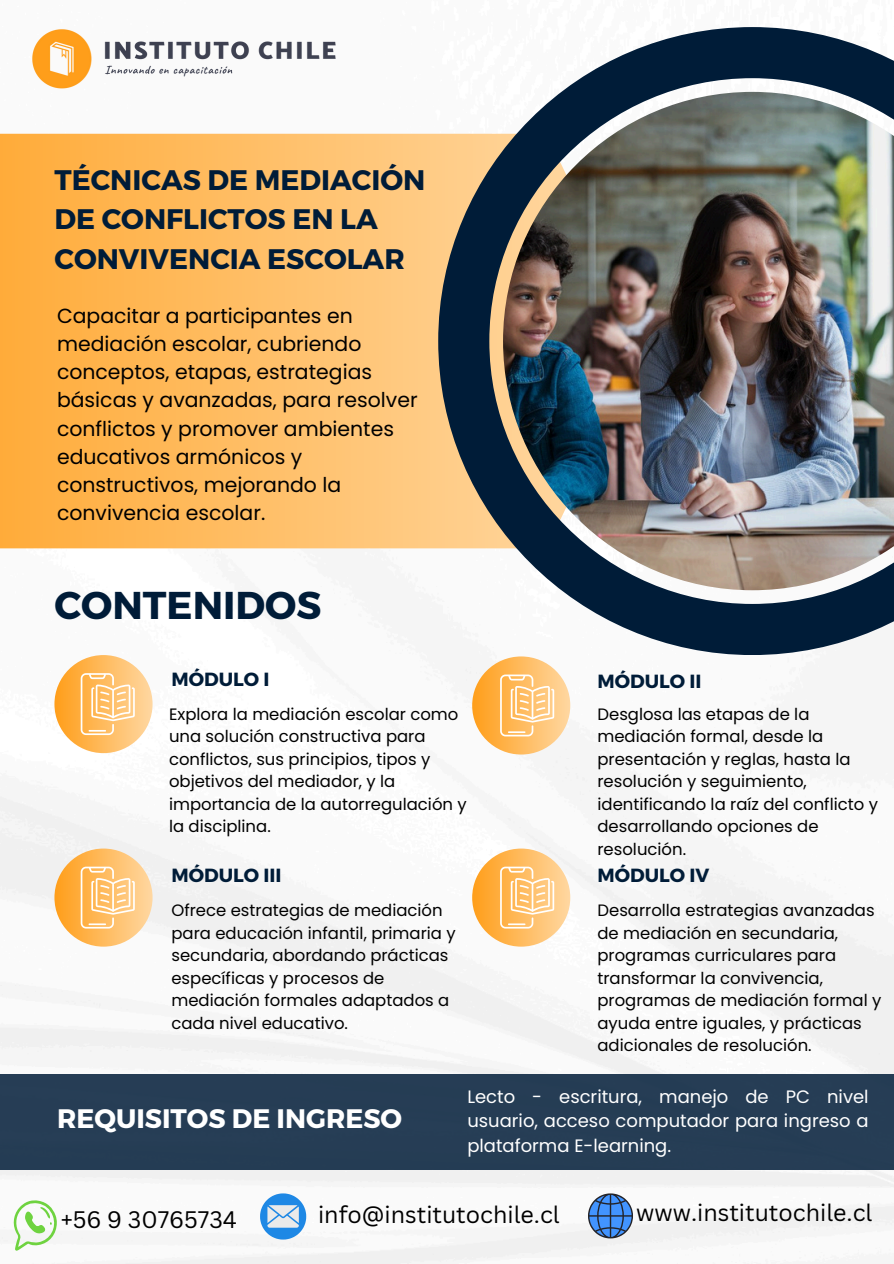
<style>
.page{position:relative;width:894px;height:1264px;background:#fff}
.page>*{position:absolute;margin:0;border:0;box-sizing:border-box;transform-origin:0 0}
.t1{font:700 38.7px "Montserrat";color:#001c38}
.t2{font:700 28.2px/39.3px "Montserrat";color:#001c38}
.t3{font:700 26.7px "Montserrat";color:#fff}
.t4{font:23.25px "Canva Sans";color:#000}
.t5{font:20.4px/28.2px "Poppins";color:#000}
.t6{font:700 19.05px "Montserrat";color:#001c38}
.t7{font:18px/24.8px "Poppins";color:#fff;text-align:justify}
.t8{font:16.5px/22.5px "Poppins";color:#000}
</style>
<div class="page">
<img style="left:0;top:133px;width:893px;height:1130px">
<svg style="left:0;top:134px;width:438px;height:414px;background:#ffbb5f"></svg>
<img style="left:438px;top:27px;width:455px;height:628px">
<svg style="left:54px;top:655px;width:98px;height:98px;background:#feb95a"></svg>
<svg style="left:54px;top:848px;width:98px;height:98px;background:#feb95b"></svg>
<svg style="left:472px;top:656px;width:98px;height:98px;background:#feb859"></svg>
<svg style="left:472px;top:848px;width:98px;height:98px;background:#feb959"></svg>
<div style="left:0;top:1074px;width:893px;height:95px;background:#263d55"></div>
<img style="left:32px;top:29px;width:304px;height:60px">
<svg style="left:81px;top:673px;width:54px;height:62px;background:#fc8"></svg>
<svg style="left:81px;top:866px;width:54px;height:62px;background:#ffcc87"></svg>
<svg style="left:500px;top:674px;width:54px;height:62px;background:#ffcd8a"></svg>
<svg style="left:500px;top:866px;width:54px;height:62px;background:#ffcd89"></svg>
<svg style="left:12px;top:1199px;width:45px;height:51px"></svg>
<svg style="left:588px;top:1193px;width:45px;height:45px"></svg>
<svg style="left:260px;top:1193px;width:46px;height:46px"></svg>
<p class="t2" style="left:54px;top:159px;width:372px">TÉCNICAS DE MEDIACIÓN<br>DE CONFLICTOS EN LA<br>CONVIVENCIA ESCOLAR</p>
<p class="t5" style="left:57px;top:302px;width:362px">Capacitar a participantes en mediación escolar, cubriendo conceptos, etapas, estrategias básicas y avanzadas, para resolver conflictos y promover ambientes educativos armónicos y constructivos, mejorando la convivencia escolar.</p>
<p class="t1" style="left:54px;top:580px;width:268px">CONTENIDOS</p>
<h2 class="t6" style="left:171px;top:667px;width:100px">MÓDULO I</h2>
<h1 class="t6" style="left:597px;top:668px;width:106px">MÓDULO II</h1>
<h4 class="t8" style="left:169px;top:702px;width:299px">Explora la mediación escolar como una solución constructiva para conflictos, sus principios, tipos y objetivos del mediador, y la importancia de la autorregulación y la disciplina.</h4>
<p class="t8" style="left:597px;top:702px;width:282px">Desglosa las etapas de la mediación formal, desde la presentación y reglas, hasta la resolución y seguimiento, identificando la raíz del conflicto y desarrollando opciones de resolución.</p>
<h5 class="t6" style="left:171px;top:863px;width:112px">MÓDULO III</h5>
<p class="t6" style="left:597px;top:863px;width:113px">MÓDULO IV</p>
<h4 class="t8" style="left:171px;top:899px;width:286px">Ofrece estrategias de mediación para educación infantil, primaria y secundaria, abordando prácticas específicas y procesos de mediación formales adaptados a cada nivel educativo.</h4>
<p class="t8" style="left:597px;top:899px;width:285px">Desarrolla estrategias avanzadas de mediación en secundaria, programas curriculares para transformar la convivencia, programas de mediación formal y ayuda entre iguales, y prácticas adicionales de resolución.</p>
<p class="t3" style="left:57px;top:1101px;width:346px">REQUISITOS DE INGRESO</p>
<h4 class="t7" style="left:467px;top:1083px;width:402px">Lecto - escritura, manejo de PC nivel usuario, acceso computador para ingreso a plataforma E-learning.</h4>
<p class="t4" style="left:61px;top:1202px;width:178px">+56 9 30765734</p>
<h2 class="t4" style="left:318px;top:1198px;width:243px">info@institutochile.cl</h2>
<h4 class="t4" style="left:636px;top:1195px;width:237px">www.institutochile.cl</h4>
</div>
